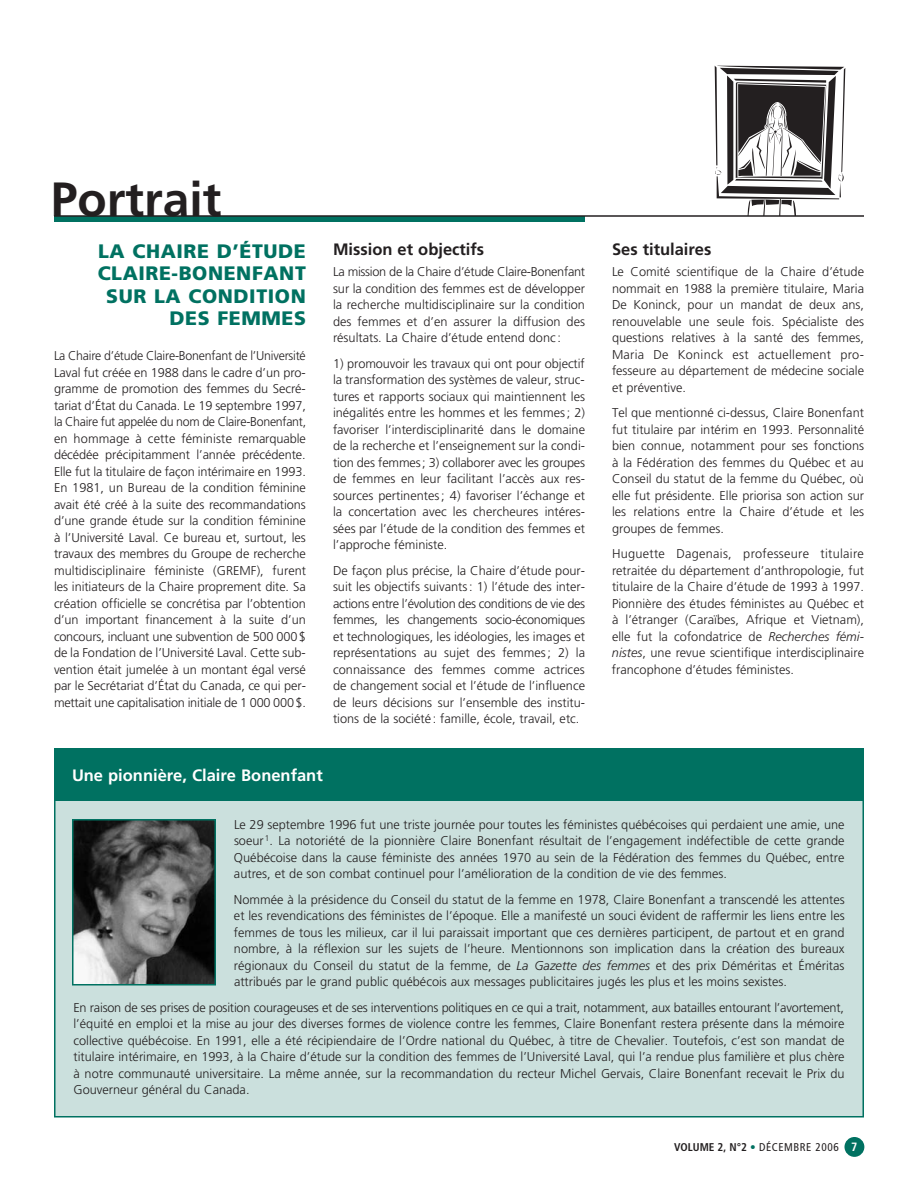
<style>
.page{position:relative;width:918px;height:1188px;background:#fff}
.page>*{position:absolute;margin:0;border:0;box-sizing:border-box;transform-origin:0 0}
.t1{font:700 48px "Frutiger";color:#231f20}
.t2{font:900 19.5px/22.5px "Frutiger";letter-spacing:.03em;color:#007161;text-align:right}
.t3{font:700 16.5px "Frutiger";color:#231f20}
.t4{font:700 16.5px "Frutiger";color:#fff}
.t5{font:300 12.75px/16.5px "Frutiger";color:#231f20;text-align:justify}
.t6{font:condensed 11.25px "Frutiger";letter-spacing:.05em;color:#231f20}
.s1{font-style:italic}
.s2{font-weight:700}
.s3{font-weight:700;color:#007161}
.s4{font-weight:700;font-size:12px;color:#fff}
</style>
<div class="page">
<div style="left:55px;top:749px;width:808px;height:368px;background:#cbe0dd"></div>
<div style="left:54px;top:748px;width:810px;height:53px;background:#007161"></div>
<img style="left:75px;top:822px;width:138px;height:161px">
<div style="left:72px;top:819px;width:144px;height:167px;border:2px solid #007161"></div>
<div style="left:844px;top:1137px;width:20px;height:20px;background:#007161;border-radius:50%"></div>
<svg style="left:715px;top:66px;width:130px;height:149px"></svg>
<div style="left:54px;top:216px;width:531px;height:6px;background:#007161"></div>
<hr style="left:54px;top:215px;width:810px;height:2px;background:#231f20">
<h1 class="t1" style="left:51px;top:180px;width:172px">Portrait</h1>
<h2 class="t2" style="left:98px;top:241px;width:210px">LA CHAIRE D’ÉTUDE<br>CLAIRE-BONENFANT<br>SUR LA CONDITION<br>DES FEMMES</h2>
<p class="t5" style="left:54px;top:349px;width:254px">La Chaire d’étude Claire-Bonenfant de l’Université Laval fut créée en 1988 dans le cadre d’un pro&shy;gramme de promotion des femmes du Secré&shy;tariat d’État du Canada. Le 19 septembre 1997, la Chaire fut appelée du nom de Claire-Bonenfant, en hommage à cette féministe remarquable décédée précipitamment l’année précédente.<br>Elle fut la titulaire de façon intérimaire en 1993.<br>En 1981, un Bureau de la condition féminine avait été créé à la suite des recommandations d’une grande étude sur la condition féminine à l’Université Laval. Ce bureau et, surtout, les travaux des membres du Groupe de recherche multidisciplinaire féministe (GREMF), furent les initiateurs de la Chaire proprement dite. Sa création officielle se concrétisa par l’obtention d’un important financement à la suite d’un concours, incluant une subvention de 500 000$ de la Fondation de l’Université Laval. Cette sub&shy;vention était jumelée à un montant égal versé par le Secrétariat d’État du Canada, ce qui per&shy;mettait une capitalisation initiale de 1 000 000$.</p>
<p class="t3" style="left:333px;top:243px;width:153px">Mission et objectifs</p>
<p class="t5" style="left:333px;top:265px;width:254px">La mission de la Chaire d’étude Claire-Bonenfant sur la condition des femmes est de développer la recherche multidisciplinaire sur la condition des femmes et d’en assurer la diffusion des résultats. La Chaire d’étude entend donc :</p>
<p class="t5" style="left:333px;top:356px;width:254px">1) promouvoir les travaux qui ont pour objectif la transformation des systèmes de valeur, struc&shy;tures et rapports sociaux qui maintiennent les inégalités entre les hommes et les femmes ; 2) favoriser l’interdisciplinarité dans le domaine de la recherche et l’enseignement sur la condi&shy;tion des femmes; 3) collaborer avec les groupes de femmes en leur facilitant l’accès aux res&shy;sources pertinentes ; 4) favoriser l’échange et la concertation avec les chercheures intéres&shy;sées par l’étude de la condition des femmes et l’approche féministe.</p>
<p class="t5" style="left:333px;top:563px;width:254px">De façon plus précise, la Chaire d’étude pour&shy;suit les objectifs suivants : 1) l’étude des inter&shy;actions entre l’évolution des conditions de vie des femmes, les changements socio-économiques et technologiques, les idéologies, les images et représentations au sujet des femmes ; 2) la connaissance des femmes comme actrices de changement social et l’étude de l’influence de leurs décisions sur l’ensemble des institu&shy;tions de la société : famille, école, travail, etc.</p>
<p class="t4" style="left:72px;top:768px;width:252px">Une pionnière, Claire Bonenfant</p>
<p class="t3" style="left:612px;top:243px;width:101px">Ses titulaires</p>
<p class="t5" style="left:612px;top:265px;width:254px">Le Comité scientifique de la Chaire d’étude nommait en 1988 la première titulaire, Maria De Koninck, pour un mandat de deux ans, renouvelable une seule fois. Spécialiste des questions relatives à la santé des femmes, Maria De Koninck est actuellement pro&shy;fesseure au département de médecine sociale et préventive.</p>
<p class="t5" style="left:612px;top:406px;width:254px">Tel que mentionné ci-dessus, Claire Bonenfant fut titulaire par intérim en 1993. Personnalité bien connue, notamment pour ses fonctions à la Fédération des femmes du Québec et au Conseil du statut de la femme du Québec, où elle fut présidente. Elle priorisa son action sur les relations entre la Chaire d’étude et les groupes de femmes.</p>
<p class="t5" style="left:612px;top:547px;width:254px">Huguette Dagenais, professeure titulaire retraitée du département d’anthropologie, fut titulaire de la Chaire d’étude de 1993 à 1997.<br>Pionnière des études féministes au Québec et à l’étranger (Caraïbes, Afrique et Vietnam), elle fut la cofondatrice de <span class="s1">Recherches fémi&shy;nistes</span>, une revue scientifique interdisciplinaire francophone d’études féministes.</p>
<p class="t5" style="left:234px;top:817px;width:612px">Le 29 septembre 1996 fut une triste journée pour toutes les féministes québécoises qui perdaient une amie, une soeur<sup>1</sup>. La notoriété de la pionnière Claire Bonenfant résultait de l’engagement indéfectible de cette grande Québécoise dans la cause féministe des années 1970 au sein de la Fédération des femmes du Québec, entre autres, et de son combat continuel pour l’amélioration de la condition de vie des femmes.</p>
<p class="t5" style="left:234px;top:892px;width:612px">Nommée à la présidence du Conseil du statut de la femme en 1978, Claire Bonenfant a transcendé les attentes et les revendications des féministes de l’époque. Elle a manifesté un souci évident de raffermir les liens entre les femmes de tous les milieux, car il lui paraissait important que ces dernières participent, de partout et en grand nombre, à la réflexion sur les sujets de l’heure. Mentionnons son implication dans la création des bureaux régionaux du Conseil du statut de la femme, de <span class="s1">La Gazette des femmes</span> et des prix Déméritas et Éméritas attribués par le grand public québécois aux messages publicitaires jugés les plus et les moins sexistes.</p>
<p class="t5" style="left:73px;top:1000px;width:773px">En raison de ses prises de position courageuses et de ses interventions politiques en ce qui a trait, notamment, aux batailles entourant l’avortement, l’équité en emploi et la mise au jour des diverses formes de violence contre les femmes, Claire Bonenfant restera présente dans la mémoire collective québécoise. En 1991, elle a été récipiendaire de l’Ordre national du Québec, à titre de Chevalier. Toutefois, c’est son mandat de titulaire intérimaire, en 1993, à la Chaire d’étude sur la condition des femmes de l’Université Laval, qui l’a rendue plus familière et plus chère à notre communauté universitaire. La même année, sur la recommandation du recteur Michel Gervais, Claire Bonenfant recevait le Prix du Gouverneur général du Canada.</p>
<p class="t6" style="left:674px;top:1143px;width:185px"><span class="s2">VOLUME 2, N°2</span> <span class="s3">•</span> DÉCEMBRE 2006 <span class="s4">7</span></p>
</div>
